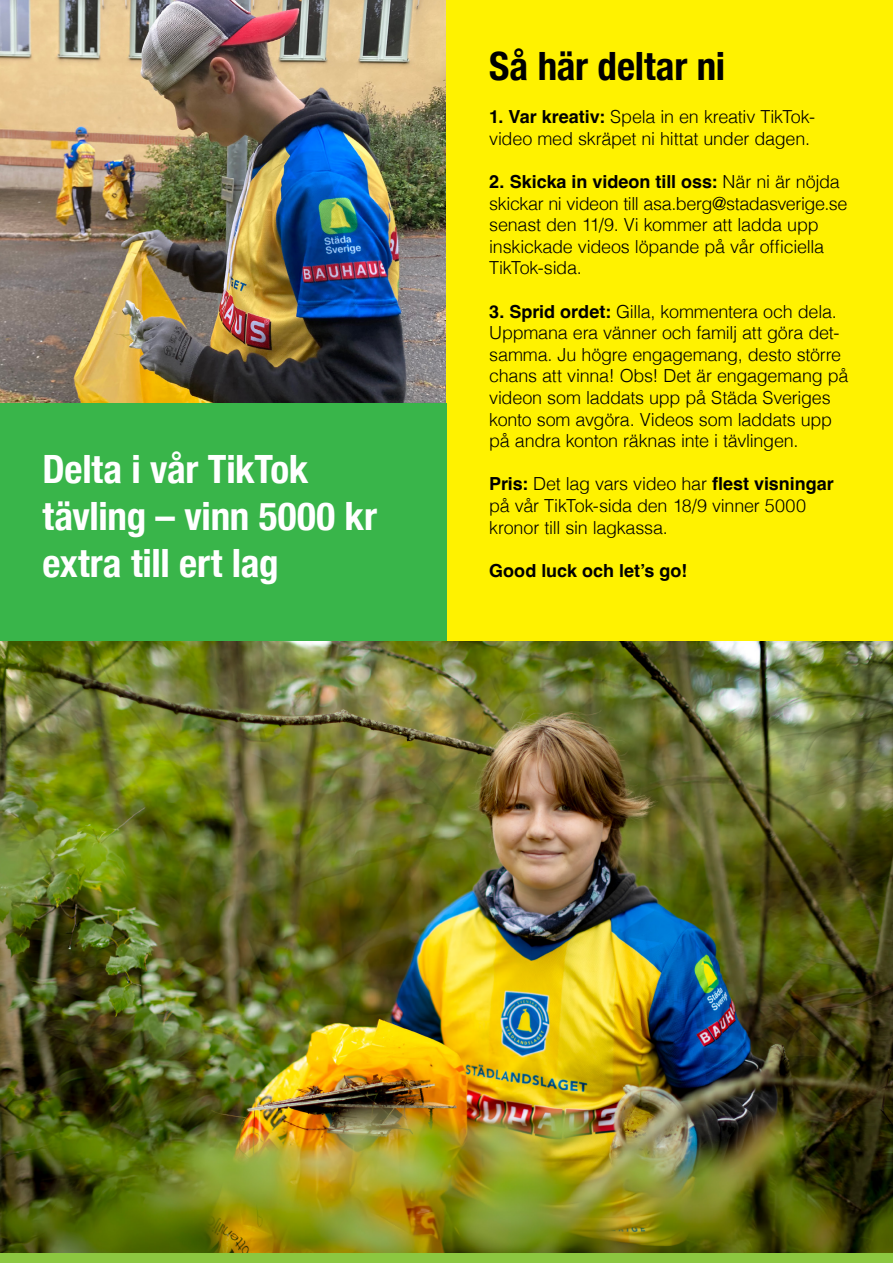
<style>
.page{position:relative;width:893px;height:1263px;background:#fff}
.page>*{position:absolute;margin:0;border:0;box-sizing:border-box;transform-origin:0 0}
.t1{font:700 condensed 39px/46.8px "Helvetica Neue";letter-spacing:-.005em;color:#fff}
.t2{font:700 condensed 39px "Helvetica Neue";letter-spacing:-.005em;color:#000}
.t3{font:300 18px/21.6px "Helvetica";letter-spacing:-.015em;color:#000}
.t4{font:700 18px "Helvetica";color:#000}
.s1{font-weight:700}
</style>
<div class="page">
<img style="left:0;top:641px;width:893px;height:612px">
<div style="left:0;top:1253px;width:893px;height:10px;background:#8cc740"></div>
<img style="left:0;top:0;width:447px;height:403px">
<div style="left:447px;top:0;width:446px;height:641px;background:#fff200"></div>
<div style="left:0;top:403px;width:447px;height:238px;background:#39b54a"></div>
<h1 class="t1" style="left:43px;top:443px;width:336px">Delta i vår TikTok tävling – vinn 5000 kr extra till ert lag</h1>
<h1 class="t2" style="left:489px;top:34px;width:237px">Så här deltar ni</h1>
<p class="t3" style="left:489px;top:105px;width:326px"><span class="s1">1. Var kreativ:</span> Spela in en kreativ TikTok&shy;video med skräpet ni hittat under dagen.</p>
<p class="t3" style="left:489px;top:170px;width:360px"><span class="s1">2. Skicka in videon till oss:</span> När ni är nöjda skickar ni videon till asa.berg@stadasverige.se senast den 11/9. Vi kommer att ladda upp inskickade videos löpande på vår officiella TikTok-sida.</p>
<p class="t3" style="left:489px;top:299px;width:361px"><span class="s1">3. Sprid ordet:</span> Gilla, kommentera och dela.<br>Uppmana era vänner och familj att göra det&shy;samma. Ju högre engagemang, desto större chans att vinna! Obs! Det är engagemang på videon som laddats upp på Städa Sveriges konto som avgöra. Videos som laddats upp på andra konton räknas inte i tävlingen.</p>
<p class="t3" style="left:489px;top:472px;width:346px"><span class="s1">Pris:</span> Det lag vars video har <span class="s1">flest visningar </span>på vår TikTok-sida den 18/9 vinner 5000 kronor till sin lagkassa.</p>
<p class="t4" style="left:489px;top:559px;width:199px">Good luck och let’s go!</p>
</div>
